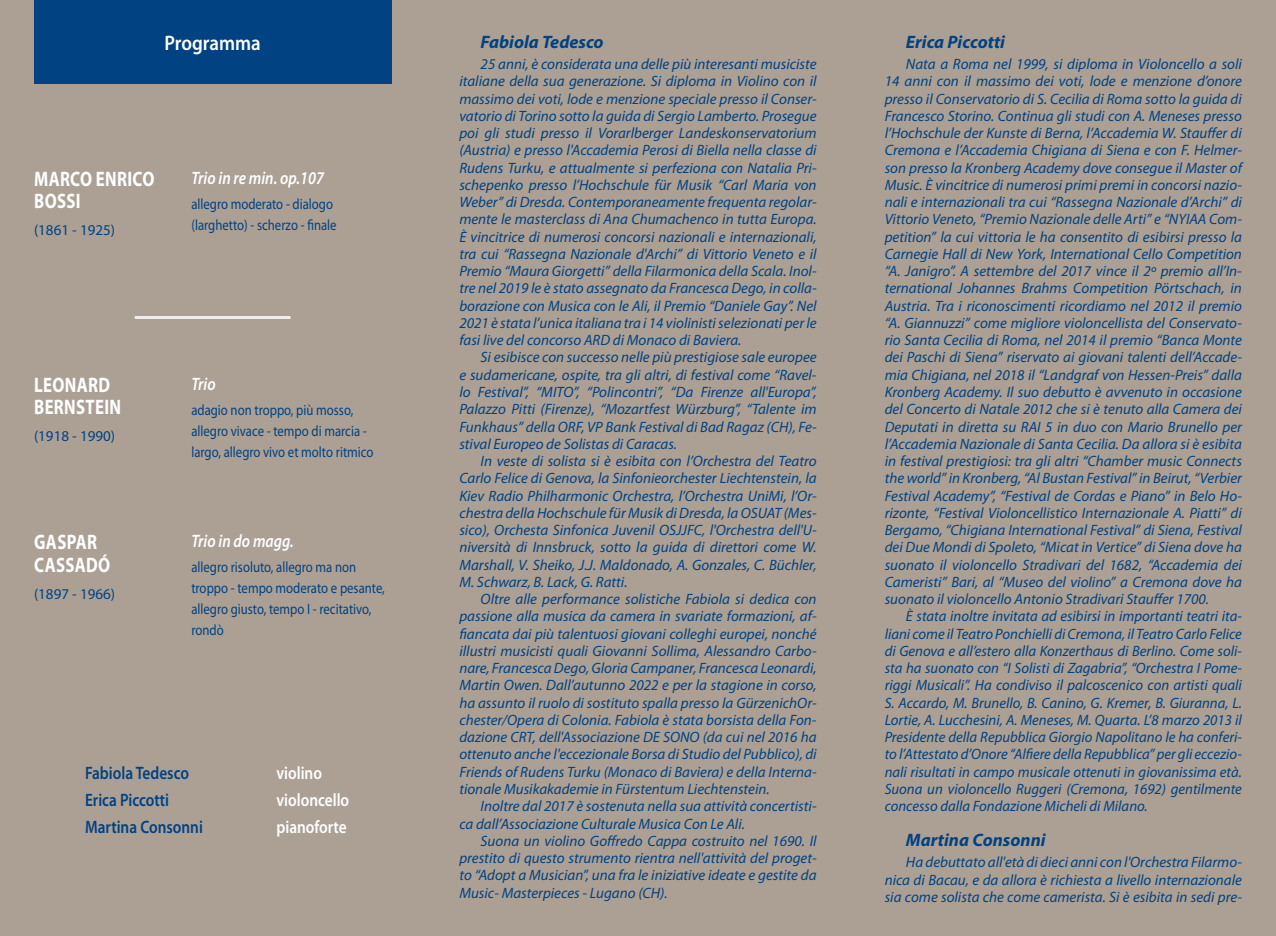
<style>
.page{position:relative;width:1276px;height:936px;background:#fff}
.page>*{position:absolute;margin:0;border:0;box-sizing:border-box;transform-origin:0 0}
.t1{font:700 21px/22.5px "Myriad Pro";letter-spacing:.02em;color:#fff;scale:.8 1}
.t2{font:600 21px "Myriad Pro";color:#fff;scale:.9 1}
.t3{font:italic 700 18px "Myriad Pro";color:#004282}
.t4{font:600 18px "Myriad Pro";color:#004282;scale:.85 1}
.t5{font:italic 600 18px "Myriad Pro";color:#fff;scale:.85 1}
.t6{font:600 18px "Myriad Pro";color:#fff;scale:.85 1}
.t7{font:italic 15px/17.2px "Myriad Pro";color:#004282;text-align:justify}
.t8{font:15px/21px "Myriad Pro";color:#004282;scale:.85 1}
.t9{font:15px "Myriad Pro";color:#004282}
</style>
<div class="page">
<div style="left:0;top:0;width:1276px;height:935px;background:#aca095"></div>
<div style="left:34px;top:0;width:357px;height:83px;background:#004282"></div>
<hr style="left:135px;top:316px;width:156px;height:3px;background:#fff">
<h1 class="t2" style="left:165px;top:29px;width:108px">Programma</h1>
<h1 class="t1" style="left:34px;top:167px;width:152px">MARCO ENRICO<br>BOSS I</h1>
<p class="t9" style="left:34px;top:221px;width:83px">(1861 - 1925)</p>
<p class="t5" style="left:191px;top:166px;width:158px">Trio in re min. op.107</p>
<p class="t8" style="left:191px;top:193px;width:172px">allegro moderato - dialogo (larghetto) - scherzo - finale</p>
<h1 class="t1" style="left:34px;top:373px;width:110px">LEONARD<br>BERNSTEIN</h1>
<p class="t9" style="left:34px;top:427px;width:83px">(1918 - 1990)</p>
<h1 class="t1" style="left:34px;top:530px;width:80px">GASPAR<br>CASSAD</h1>
<h1 class="t1" style="left:98px;top:552px;width:17px">Ó</h1>
<p class="t9" style="left:34px;top:584px;width:83px">(1897 - 1966)</p>
<p class="t5" style="left:191px;top:372px;width:30px">Trio</p>
<p class="t8" style="left:191px;top:399px;width:216px">adagio non troppo, più mosso, allegro vivace - tempo di marcia - largo, allegro vivo et molto ritmico</p>
<p class="t5" style="left:191px;top:529px;width:122px">Trio in do magg.</p>
<p class="t8" style="left:191px;top:556px;width:229px">allegro risoluto, allegro ma non troppo - tempo moderato e pesante, allegro giusto, tempo I - recitativo, rondò</p>
<p class="t4" style="left:85px;top:761px;width:124px">Fabiola Tedesco</p>
<p class="t6" style="left:276px;top:761px;width:55px">violino</p>
<p class="t4" style="left:85px;top:788px;width:100px">Erica Piccotti</p>
<p class="t6" style="left:276px;top:788px;width:87px">violoncello</p>
<p class="t4" style="left:85px;top:815px;width:140px">Martina Consonni</p>
<p class="t6" style="left:276px;top:815px;width:84px">pianoforte</p>
<p class="t3" style="left:480px;top:30px;width:125px">Fabiola Tedesco</p>
<p class="t7" style="left:459px;top:55px;width:359px;text-indent:21px">25 anni, è considerata una delle più interesanti musiciste italiane della sua generazione. Si diploma in Violino con il massimo dei voti, lode e menzione speciale presso il Conser&shy;vatorio di Torino sotto la guida di Sergio Lamberto. Prosegue poi gli studi presso il Vorarlberger Landeskonservatorium (Austria) e presso l'Accademia Perosi di Biella nella classe di Rudens Turku, e attualmente si perfeziona con Natalia Pri&shy;schepenko presso l’Hochschule für Musik “Carl Maria von Weber” di Dresda. Contemporaneamente frequenta regolar&shy;mente le masterclass di Ana Chumachenco in tutta Europa.<br>È vincitrice di numerosi concorsi nazionali e internazionali, tra cui “Rassegna Nazionale d'Archi” di Vittorio Veneto e il Premio “Maura Giorgetti” della Filarmonica della Scala. Inol&shy;tre nel 2019 le è stato assegnato da Francesca Dego, in colla&shy;borazione con Musica con le Ali, il Premio “Daniele Gay”. Nel 2021 è stata l’unica italiana tra i 14 violinisti selezionati per le fasi live del concorso ARD di Monaco di Baviera.</p>
<p class="t7" style="left:459px;top:348px;width:359px;text-indent:21px">Si esibisce con successo nelle più prestigiose sale europee e sudamericane, ospite, tra gli altri, di festival come “Ravel&shy;lo Festival”, “MITO”, “Polincontri”, “Da Firenze all'Europa”, Palazzo Pitti (Firenze), “Mozartfest Würzburg”, “Talente im Funkhaus” della ORF, VP Bank Festival di Bad Ragaz (CH), Fe&shy;stival Europeo de Solistas di Caracas.</p>
<p class="t7" style="left:459px;top:452px;width:359px;text-indent:21px">In veste di solista si è esibita con l’Orchestra del Teatro Carlo Felice di Genova, la Sinfonieorchester Liechtenstein, la Kiev Radio Philharmonic Orchestra, l’Orchestra UniMi, l’Or&shy;chestra della Hochschule für Musik di Dresda, la OSUAT (Mes&shy;sico), Orchesta Sinfonica Juvenil OSJJFC, l'Orchestra dell'U&shy;niversità di Innsbruck, sotto la guida di direttori come W.<br>Marshall, V. Sheiko, J.J. Maldonado, A. Gonzales, C. Büchler, M. Schwarz, B. Lack, G. Ratti.</p>
<p class="t7" style="left:459px;top:590px;width:359px;text-indent:21px">Oltre alle performance solistiche Fabiola si dedica con passione alla musica da camera in svariate formazioni, af&shy;fiancata dai più talentuosi giovani colleghi europei, nonché illustri musicisti quali Giovanni Sollima, Alessandro Carbo&shy;nare, Francesca Dego, Gloria Campaner, Francesca Leonardi, Martin Owen. Dall’autunno 2022 e per la stagione in corso, ha assunto il ruolo di sostituto spalla presso la GürzenichOr&shy;chester/Opera di Colonia. Fabiola è stata borsista della Fon&shy;dazione CRT, dell'Associazione DE SONO (da cui nel 2016 ha ottenuto anche l'eccezionale Borsa di Studio del Pubblico), di Friends of Rudens Turku (Monaco di Baviera) e della Interna&shy;tionale Musikakademie in Fürstentum Liechtenstein.</p>
<p class="t7" style="left:459px;top:797px;width:359px;text-indent:21px">Inoltre dal 2017 è sostenuta nella sua attività concertisti&shy;ca dall’Associazione Culturale Musica Con Le Ali.</p>
<p class="t7" style="left:459px;top:831px;width:359px;text-indent:21px">Suona un violino Goffredo Cappa costruito nel 1690. Il prestito di questo strumento rientra nell'attività del proget&shy;to “Adopt a Musician”, una fra le iniziative ideate e gestite da Music- Masterpieces - Lugano (CH).</p>
<p class="t3" style="left:906px;top:30px;width:101px">Erica Piccotti</p>
<p class="t7" style="left:884px;top:55px;width:359px;text-indent:21px">Nata a Roma nel 1999, si diploma in Violoncello a soli 14 anni con il massimo dei voti, lode e menzione d’onore presso il Conservatorio di S. Cecilia di Roma sotto la guida di Francesco Storino. Continua gli studi con A. Meneses presso l’Hochschule der Kunste di Berna, l’Accademia W. Stauffer di Cremona e l’Accademia Chigiana di Siena e con F. Helmer&shy;son presso la Kronberg Academy dove consegue il Master of Music. è vincitrice di numerosi primi premi in concorsi nazio&shy;nali e internazionali tra cui “Rassegna Nazionale d’Archi” di Vittorio Veneto, “Premio Nazionale delle Arti” e “NYIAA Com&shy;petition” la cui vittoria le ha consentito di esibirsi presso la Carnegie Hall di New York, International Cello Competition “A. Janigro”. A settembre del 2017 vince il 2º premio all’In&shy;ternational Johannes Brahms Competition Pörtschach, in Austria. Tra i riconoscimenti ricordiamo nel 2012 il premio “A. Giannuzzi” come migliore violoncellista del Conservato&shy;rio Santa Cecilia di Roma, nel 2014 il premio “Banca Monte dei Paschi di Siena” riservato ai giovani talenti dell’Accade&shy;mia Chigiana, nel 2018 il “Landgraf von Hessen-Preis” dalla Kronberg Academy. Il suo debutto è avvenuto in occasione del Concerto di Natale 2012 che si è tenuto alla Camera dei Deputati in diretta su RAI 5 in duo con Mario Brunello per l’Accademia Nazionale di Santa Cecilia. Da allora si è esibita in festival prestigiosi: tra gli altri “Chamber music Connects the world” in Kronberg, “Al Bustan Festival” in Beirut, “Verbier Festival Academy”, “Festival de Cordas e Piano” in Belo Ho&shy;rizonte, “Festival Violoncellistico Internazionale A. Piatti” di Bergamo, “Chigiana International Festival” di Siena, Festival dei Due Mondi di Spoleto, “Micat in Vertice” di Siena dove ha suonato il violoncello Stradivari del 1682, “Accademia dei Cameristi” Bari, al “Museo del violino” a Cremona dove ha suonato il violoncello Antonio Stradivari Stauffer 1700.</p>
<p class="t7" style="left:884px;top:607px;width:359px;text-indent:21px">È stata inoltre invitata ad esibirsi in importanti teatri ita&shy;liani come il Teatro Ponchielli di Cremona, il Teatro Carlo Felice di Genova e all’estero alla Konzerthaus di Berlino. Come soli&shy;sta ha suonato con “I Solisti di Zagabria”, “Orchestra I Pome&shy;riggi Musicali”. Ha condiviso il palcoscenico con artisti quali S. Accardo, M. Brunello, B. Canino, G. Kremer, B. Giuranna, L.<br>Lortie, A. Lucchesini, A. Meneses, M. Quarta. L’8 marzo 2013 il Presidente della Repubblica Giorgio Napolitano le ha conferi&shy;to l’Attestato d’Onore “Alfiere della Repubblica” per gli eccezio&shy;nali risultati in campo musicale ottenuti in giovanissima età.<br>Suona un violoncello Ruggeri (Cremona, 1692) gentilmente concesso dalla Fondazione Micheli di Milano.</p>
<p class="t3" style="left:906px;top:828px;width:141px">Martina Consonni</p>
<p class="t7" style="left:884px;top:853px;width:359px;text-indent:21px">Ha debuttato all'età di dieci anni con l'Orchestra Filarmo&shy;nica di Bacau, e da allora è richiesta a livello internazionale sia come solista che come camerista. Si è esibita in sedi pre-</p>
</div>
